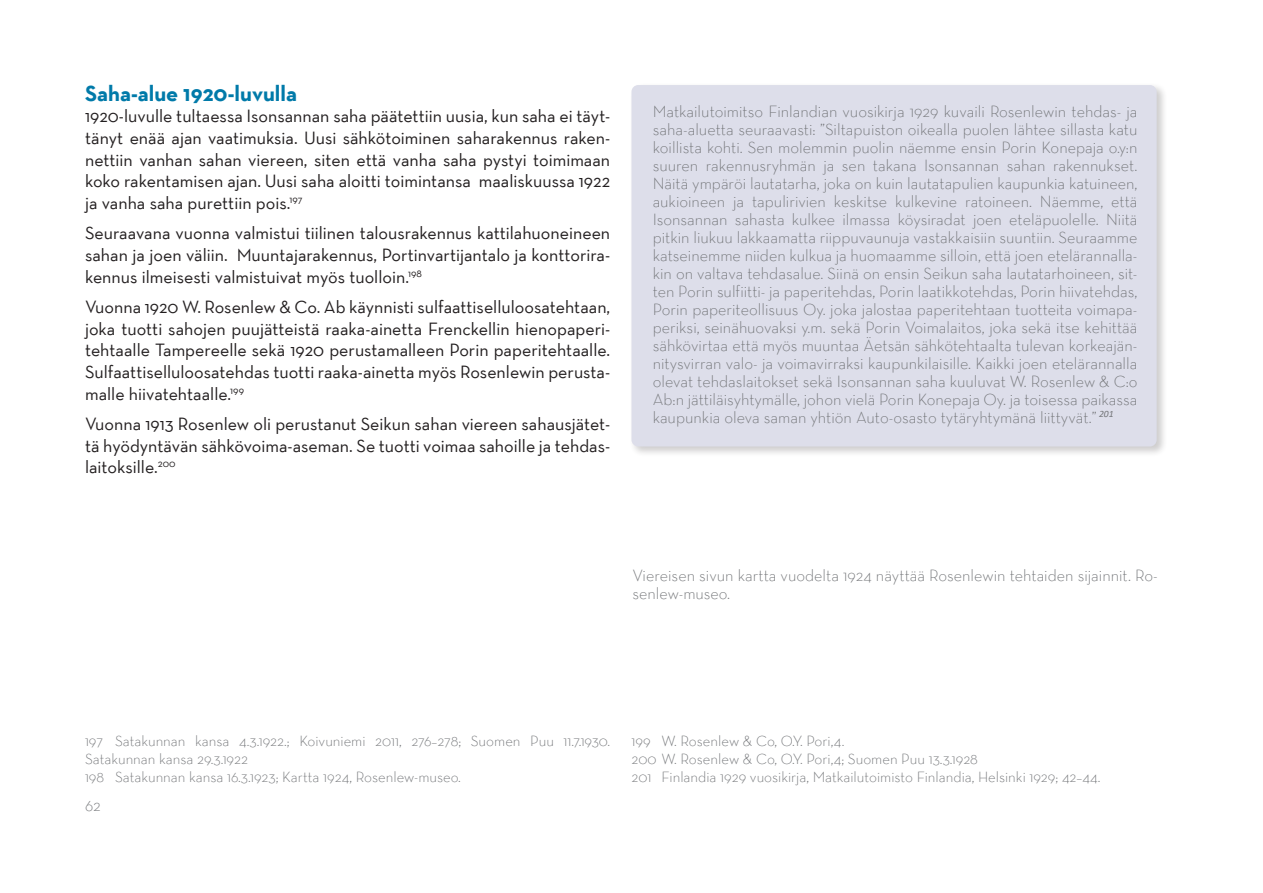
<style>
.page{position:relative;width:1263px;height:893px;background:#fff}
.page>*{position:absolute;margin:0;border:0;box-sizing:border-box;transform-origin:0 0}
.t1{font:700 22.5px "Neutra Text";color:#007aa9}
.t2{font:18px/21.6px "Neutra Text";color:#231f20;text-align:justify}
.t3{font:300 16.5px/18px "Neutra Text";color:#727477;text-align:justify}
.t4{font:300 15px/18px "Neutra Text";color:#727477}
</style>
<div class="page">
<div style="left:629px;top:82px;width:538px;height:375px;background:#231f20;opacity:.22"></div>
<div style="left:631px;top:85px;width:526px;height:361px;background:#dddeea;border-radius:7px"></div>
<h1 class="t1" style="left:85px;top:79px;width:213px">Saha-alue 1920-luvulla</h1>
<p class="t2" style="left:85px;top:105px;width:527px">1920-luvulle tultaessa Isonsannan saha päätettiin uusia, kun saha ei täyt&shy;tänyt enää ajan vaatimuksia. Uusi sähkötoiminen saharakennus raken&shy;nettiin vanhan sahan viereen, siten että vanha saha pystyi toimimaan koko rakentamisen ajan. Uusi saha aloitti toimintansa maaliskuussa 1922 ja vanha saha purettiin pois.<sup>197</sup></p>
<p class="t2" style="left:85px;top:222px;width:527px">Seuraavana vuonna valmistui tiilinen talousrakennus kattilahuoneineen sahan ja joen väliin. Muuntajarakennus, Portinvartijantalo ja konttorira&shy;kennus ilmeisesti valmistuivat myös tuolloin.<sup>198</sup></p>
<p class="t2" style="left:85px;top:296px;width:527px">Vuonna 1920 W. Rosenlew &amp; Co. Ab käynnisti sulfaattiselluloosatehtaan, joka tuotti sahojen puujätteistä raaka-ainetta Frenckellin hienopaperi&shy;tehtaalle Tampereelle sekä 1920 perustamalleen Porin paperitehtaalle.<br>Sulfaattiselluloosatehdas tuotti raaka-ainetta myös Rosenlewin perusta&shy;malle hiivatehtaalle.<sup>199</sup></p>
<p class="t2" style="left:85px;top:413px;width:527px">Vuonna 1913 Rosenlew oli perustanut Seikun sahan viereen sahausjätet&shy;tä hyödyntävän sähkövoima-aseman. Se tuotti voimaa sahoille ja tehdas&shy;laitoksille.<sup>200</sup></p>
<p class="t3" style="left:653px;top:102px;width:486px">Matkailutoimitso Finlandian vuosikirja 1929 kuvaili Rosenlewin tehdas- ja saha-aluetta seuraavasti: ”Siltapuiston oikealla puolen lähtee sillasta katu koillista kohti. Sen molemmin puolin näemme ensin Porin Konepaja o.y:n suuren rakennusryhmän ja sen takana Isonsannan sahan rakennukset.<br>Näitä ympäröi lautatarha, joka on kuin lautatapulien kaupunkia katuineen, aukioineen ja tapulirivien keskitse kulkevine ratoineen. Näemme, että Isonsannan sahasta kulkee ilmassa köysiradat joen eteläpuolelle. Niitä pitkin liukuu lakkaamatta riippuvaunuja vastakkaisiin suuntiin. Seuraamme katseinemme niiden kulkua ja huomaamme silloin, että joen etelärannalla&shy;kin on valtava tehdasalue. Siinä on ensin Seikun saha lautatarhoineen, sit&shy;ten Porin sulfiitti- ja paperitehdas, Porin laatikkotehdas, Porin hiivatehdas, Porin paperiteollisuus Oy. joka jalostaa paperitehtaan tuotteita voimapa&shy;periksi, seinähuovaksi y.m. sekä Porin Voimalaitos, joka sekä itse kehittää sähkövirtaa että myös muuntaa Äetsän sähkötehtaalta tulevan korkeajän&shy;nitysvirran valo- ja voimavirraksi kaupunkilaisille. Kaikki joen etelärannalla olevat tehdaslaitokset sekä Isonsannan saha kuuluvat W. Rosenlew &amp; C:o Ab:n jättiläisyhtymälle, johon vielä Porin Konepaja Oy. ja toisessa paikassa kaupunkia oleva saman yhtiön Auto-osasto tytäryhtymänä liittyvät.” <sup>201</sup></p>
<p class="t3" style="left:632px;top:566px;width:527px">Viereisen sivun kartta vuodelta 1924 näyttää Rosenlewin tehtaiden sijainnit. Ro&shy;senlew-museo.</p>
<p class="t4" style="left:85px;top:731px;width:527px">197 Satakunnan kansa 4.3.1922.; Koivuniemi 2011, 276–278; Suomen Puu 11.7.1930.<br>Satakunnan kansa 29.3.1922<br>198 Satakunnan kansa 16.3.1923; Kartta 1924, Rosenlew-museo.</p>
<p class="t4" style="left:631px;top:731px;width:471px">199 W. Rosenlew &amp; Co, O.Y. Pori,4.<br>200 W. Rosenlew &amp; Co, O.Y. Pori,4; Suomen Puu 13.3.1928<br>201 Finlandia 1929 vuosikirja, Matkailutoimisto Finlandia, Helsinki 1929; 42–44.</p>
<p class="t3" style="left:85px;top:796px;width:17px">62</p>
</div>
